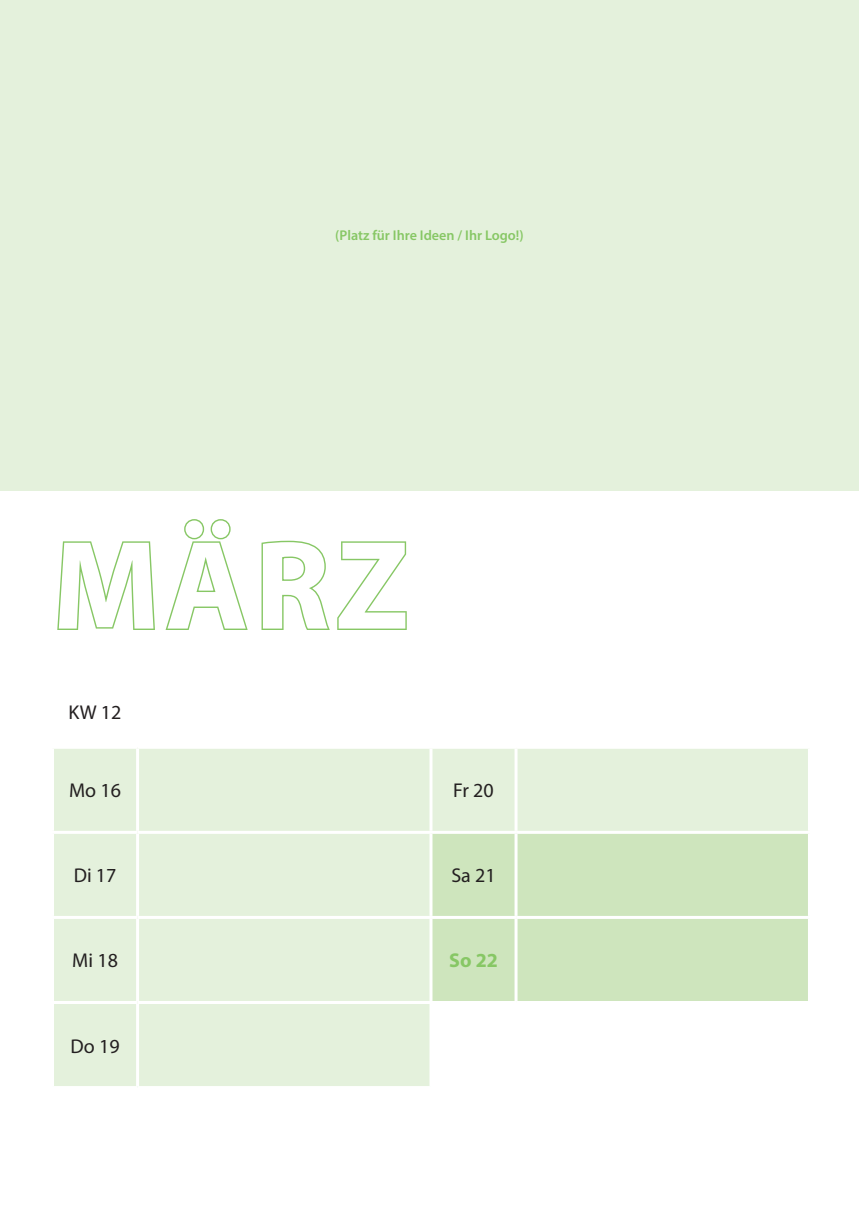
<style>
.page{position:relative;width:859px;height:1208px;background:#fff}
.page>*{position:absolute;margin:0;border:0;box-sizing:border-box;transform-origin:0 0}
.t1{font:700 127.3px "Myriad Pro";color:#fff}
.t2{font:20px "Myriad Pro";color:#231f20}
.t3{font:700 20px "Myriad Pro";color:#87c765}
.t4{font:600 14.1px "Myriad Pro";color:#87c765}
</style>
<div class="page">
<svg style="left:54px;top:749px;width:754px;height:337px;fill:#e4f1dc"></svg>
<div style="left:432px;top:834px;width:376px;height:167px;background:#cee5bd"></div>
<hr style="left:136px;top:749px;width:3px;height:82px;background:#fff">
<hr style="left:429px;top:749px;width:3px;height:82px;background:#fff">
<hr style="left:514px;top:749px;width:3px;height:82px;background:#fff">
<hr style="left:51px;top:831px;width:87px;height:3px;background:#fff">
<hr style="left:138px;top:831px;width:293px;height:3px;background:#fff">
<hr style="left:136px;top:834px;width:3px;height:82px;background:#fff">
<hr style="left:431px;top:831px;width:85px;height:3px;background:#fff">
<hr style="left:429px;top:834px;width:3px;height:82px;background:#fff">
<hr style="left:516px;top:831px;width:295px;height:3px;background:#fff">
<hr style="left:514px;top:834px;width:3px;height:82px;background:#fff">
<hr style="left:51px;top:916px;width:87px;height:3px;background:#fff">
<hr style="left:138px;top:916px;width:293px;height:3px;background:#fff">
<hr style="left:136px;top:919px;width:3px;height:82px;background:#fff">
<hr style="left:431px;top:916px;width:85px;height:3px;background:#fff">
<hr style="left:429px;top:919px;width:3px;height:82px;background:#fff">
<hr style="left:516px;top:916px;width:295px;height:3px;background:#fff">
<hr style="left:514px;top:919px;width:3px;height:82px;background:#fff">
<hr style="left:51px;top:1001px;width:87px;height:3px;background:#fff">
<hr style="left:138px;top:1001px;width:293px;height:3px;background:#fff">
<hr style="left:136px;top:1004px;width:3px;height:82px;background:#fff">
<hr style="left:431px;top:1001px;width:85px;height:3px;background:#fff">
<hr style="left:429px;top:1004px;width:3px;height:82px;background:#fff">
<hr style="left:516px;top:1001px;width:295px;height:3px;background:#fff">
<hr style="left:514px;top:1004px;width:3px;height:82px;background:#fff">
<div style="left:0;top:0;width:859px;height:490px;background:#e4f1dc"></div>
<svg style="left:57px;top:541px;width:98px;height:89px"></svg>
<svg style="left:165px;top:519px;width:83px;height:111px"></svg>
<svg style="left:261px;top:540px;width:146px;height:90px"></svg>
<p class="t4" style="left:335px;top:227px;width:190px">(Platz für Ihre Ideen / Ihr Logo!)</p>
<h1 class="t1" style="left:52px;top:502px;width:358px">MÄRZ</h1>
<p class="t2" style="left:69px;top:700px;width:54px">KW 12</p>
<p class="t2" style="left:69px;top:778px;width:53px">Mo 16</p>
<p class="t2" style="left:453px;top:778px;width:42px">Fr 20</p>
<p class="t2" style="left:74px;top:863px;width:44px">Di 17</p>
<p class="t2" style="left:451px;top:863px;width:46px">Sa 21</p>
<p class="t2" style="left:72px;top:948px;width:47px">Mi 18</p>
<p class="t3" style="left:449px;top:947px;width:50px">So 22</p>
<p class="t2" style="left:70px;top:1033px;width:51px">Do 19</p>
</div>
